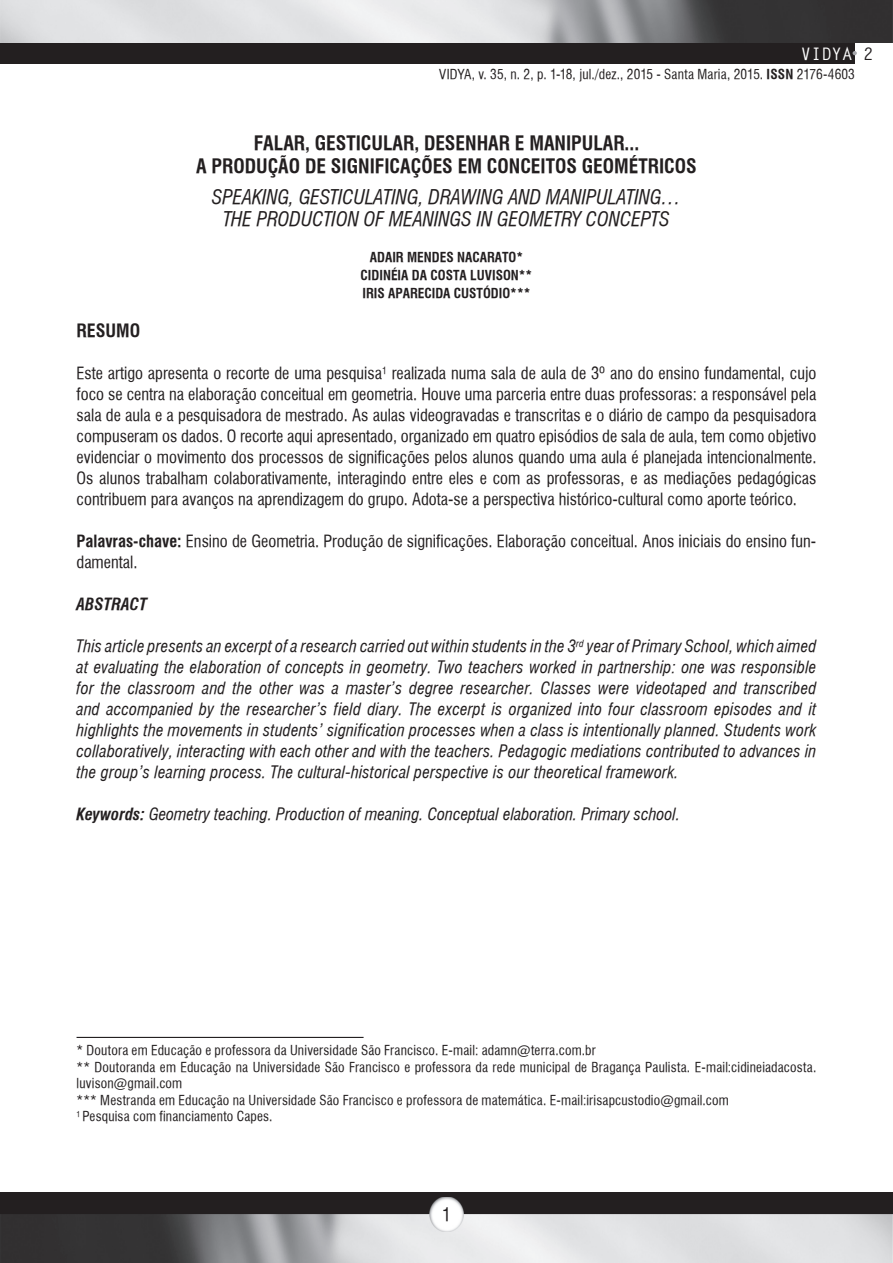
<style>
.page{position:relative;width:893px;height:1263px;background:#fff}
.page>*{position:absolute;margin:0;border:0;box-sizing:border-box;transform-origin:0 0}
.t1{font:italic condensed 19.5px/22.5px "Halvett";color:#231f20;text-align:center}
.t2{font:700 condensed 19.5px/22.5px "Halvett";color:#231f20;text-align:center}
.t3{font:700 condensed 18px "Halvett";color:#231f20}
.t4{font:18px "Halvett Condensed";color:#231f20}
.t5{font:700 17.25px "Letter Gothic Std";color:#fff}
.t6{font:16.5px/21px "Halvett Condensed";color:#231f20;text-align:justify}
.t7{font:italic condensed 16.5px/21px "Halvett";color:#231f20;text-align:justify}
.t8{font:italic 700 condensed 16.5px "Halvett";color:#231f20}
.t9{font:13.5px/16.5px "Halvett Condensed";letter-spacing:.015em;color:#231f20}
.t10{font:700 condensed 13.5px/18px "Halvett";color:#231f20;text-align:center}
.s1{color:#231f20}
.s2{font-family:"Halvett";font-weight:700;font-stretch:condensed}
.s3{font-weight:700}
</style>
<div class="page">
<div style="left:0;top:0;width:855px;height:64px;background:#231f20"></div>
<img style="left:0;top:0;width:893px;height:43px">
<svg style="left:853px;top:51px;width:4px;height:4px"></svg>
<div style="left:0;top:1193px;width:893px;height:70px;background:#231f20"></div>
<img style="left:0;top:1214px;width:893px;height:49px">
<img style="left:429px;top:1197px;width:34px;height:34px">
<hr style="left:77px;top:1037px;width:287px;height:1px;background:#231f20">
<p class="t5" style="left:801px;top:43px;width:74px">VIDYA <span class="s1">2</span></p>
<p class="t9" style="left:439px;top:66px;width:417px">VIDYA, v. 35, n. 2, p. 1-18, jul./dez., 2015 - Santa Maria, 2015. <span class="s2">ISSN</span> 2176-4603</p>
<p class="t2" style="left:196px;top:132px;width:502px">FALAR, GESTICULAR, DESENHAR E MANIPULAR...<br>A PRODUÇÃO DE SIGNIFICAÇÕES EM CONCEITOS GEOMÉTRICOS</p>
<p class="t1" style="left:212px;top:186px;width:471px">SPEAKING, GESTICULATING, DRAWING AND MANIPULATING…<br>THE PRODUCTION OF MEANINGS IN GEOMETRY CONCEPTS</p>
<p class="t10" style="left:361px;top:248px;width:173px">ADAIR MENDES NACARATO*<br>CIDINÉIA DA COSTA LUVISON**<br>IRIS APARECIDA CUSTÓDIO***</p>
<p class="t3" style="left:77px;top:320px;width:65px">RESUMO</p>
<p class="t6" style="left:77px;top:363px;width:741px">Este artigo apresenta o recorte de uma pesquisa<sup>1</sup> realizada numa sala de aula de 3º ano do ensino fundamental, cujo foco se centra na elaboração conceitual em geometria. Houve uma parceria entre duas professoras: a responsável pela sala de aula e a pesquisadora de mestrado. As aulas videogravadas e transcritas e o diário de campo da pesquisadora compuseram os dados. O recorte aqui apresentado, organizado em quatro episódios de sala de aula, tem como objetivo evidenciar o movimento dos processos de significações pelos alunos quando uma aula é planejada intencionalmente.<br>Os alunos trabalham colaborativamente, interagindo entre eles e com as professoras, e as mediações pedagógicas contribuem para avanços na aprendizagem do grupo. Adota-se a perspectiva histórico-cultural como aporte teórico.</p>
<p class="t6" style="left:77px;top:531px;width:741px"><span class="s2">Palavras-chave:</span> Ensino de Geometria. Produção de significações. Elaboração conceitual. Anos iniciais do ensino fun&shy;damental.</p>
<p class="t8" style="left:77px;top:594px;width:72px">ABSTRACT</p>
<p class="t7" style="left:77px;top:636px;width:741px">This article presents an excerpt of a research carried out within students in the 3<sup>rd</sup> year of Primary School, which aimed at evaluating the elaboration of concepts in geometry. Two teachers worked in partnership: one was responsible for the classroom and the other was a master’s degree researcher. Classes were videotaped and transcribed and accompanied by the researcher’s field diary. The excerpt is organized into four classroom episodes and it highlights the movements in students’ signification processes when a class is intentionally planned. Students work collaboratively, interacting with each other and with the teachers. Pedagogic mediations contributed to advances in the group’s learning process. The cultural-historical perspective is our theoretical framework.</p>
<p class="t7" style="left:77px;top:804px;width:605px"><span class="s3">Keywords:</span> Geometry teaching. Production of meaning. Conceptual elaboration. Primary school.</p>
<p class="t9" style="left:77px;top:1042px;width:741px">* Doutora em Educação e professora da Universidade São Francisco. E-mail: adamn@terra.com.br<br>** Doutoranda em Educação na Universidade São Francisco e professora da rede municipal de Bragança Paulista. E-mail:cidineiadacosta. luvison@gmail.com<br>*** Mestranda em Educação na Universidade São Francisco e professora de matemática. E-mail:irisapcustodio@gmail.com<br><sup>1</sup> Pesquisa com financiamento Capes.</p>
<p class="t4" style="left:442px;top:1204px;width:10px">1</p>
</div>
